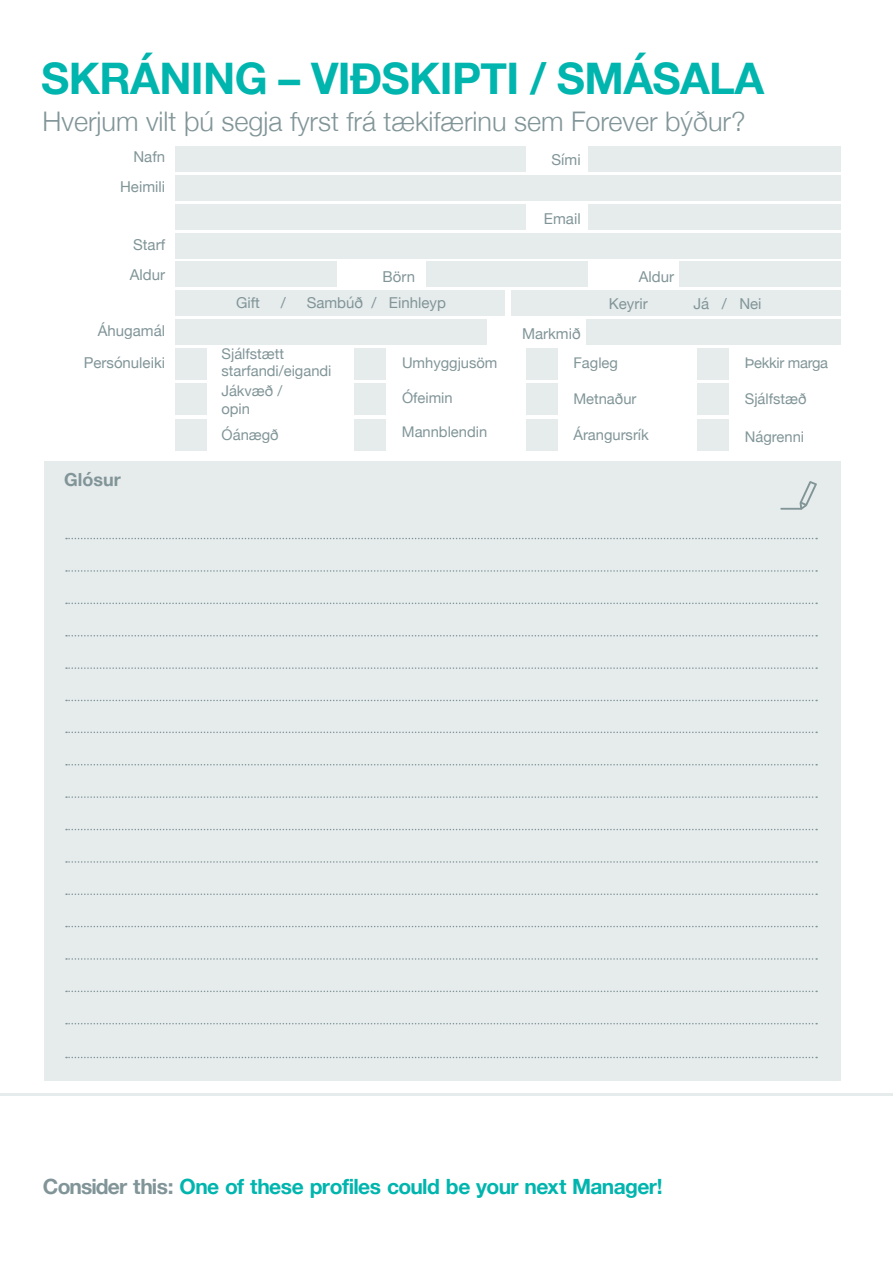
<style>
.page{position:relative;width:893px;height:1263px;background:#fff}
.page>*{position:absolute;margin:0;border:0;box-sizing:border-box;transform-origin:0 0}
.t1{font:700 43.5px "Helvetica Neue";letter-spacing:-.015em;color:#00b5ae}
.t2{font:300 27px "Helvetica Neue";color:#819598}
.t3{font:700 21px "Helvetica Neue";letter-spacing:-.03em;color:#00b5ae}
.t4{font:700 18px "Helvetica Neue";color:#819598}
.t5{font:15px/30px "Helvetica Neue";color:#819598;text-align:right}
.t6{font:14.7px/17.2px "Helvetica Neue";color:#819598}
.t7{font:14.7px "Helvetica Neue";letter-spacing:-.02em;color:#819598}
.s1{color:#819598}
</style>
<div class="page">
<div style="left:175px;top:175px;width:666px;height:26px;background:#e6ebec"></div>
<div style="left:175px;top:348px;width:31px;height:31px;background:#e6ebec"></div>
<div style="left:355px;top:348px;width:31px;height:31px;background:#e6ebec"></div>
<div style="left:175px;top:383px;width:31px;height:32px;background:#e6ebec"></div>
<div style="left:355px;top:383px;width:31px;height:32px;background:#e6ebec"></div>
<div style="left:175px;top:419px;width:31px;height:32px;background:#e6ebec"></div>
<div style="left:355px;top:419px;width:31px;height:32px;background:#e6ebec"></div>
<div style="left:526px;top:348px;width:32px;height:31px;background:#e6ebec"></div>
<div style="left:698px;top:348px;width:31px;height:31px;background:#e6ebec"></div>
<div style="left:526px;top:383px;width:31px;height:32px;background:#e6ebec"></div>
<div style="left:698px;top:383px;width:31px;height:32px;background:#e6ebec"></div>
<div style="left:526px;top:419px;width:32px;height:32px;background:#e6ebec"></div>
<div style="left:698px;top:419px;width:31px;height:32px;background:#e6ebec"></div>
<div style="left:44px;top:461px;width:797px;height:619px;background:#e6ebec"></div>
<svg style="left:66px;top:570px;width:751px;height:2px;background:#cad3d5"></svg>
<svg style="left:66px;top:764px;width:751px;height:1px"></svg>
<svg style="left:66px;top:538px;width:751px;height:1px"></svg>
<svg style="left:66px;top:731px;width:751px;height:2px;background:#cad3d5"></svg>
<svg style="left:66px;top:603px;width:751px;height:1px"></svg>
<svg style="left:66px;top:796px;width:751px;height:2px;background:#cad3d5"></svg>
<svg style="left:66px;top:926px;width:751px;height:1px"></svg>
<svg style="left:66px;top:635px;width:751px;height:1px"></svg>
<svg style="left:66px;top:829px;width:751px;height:1px"></svg>
<svg style="left:66px;top:958px;width:751px;height:2px;background:#cad3d5"></svg>
<svg style="left:66px;top:667px;width:751px;height:2px;background:#cad3d5"></svg>
<svg style="left:66px;top:861px;width:751px;height:2px;background:#cad3d5"></svg>
<svg style="left:66px;top:990px;width:751px;height:2px;background:#cbd4d5"></svg>
<svg style="left:66px;top:1023px;width:751px;height:1px"></svg>
<svg style="left:66px;top:700px;width:751px;height:1px"></svg>
<svg style="left:66px;top:893px;width:751px;height:2px;background:#cad3d5"></svg>
<svg style="left:66px;top:1057px;width:751px;height:1px"></svg>
<hr style="left:780px;top:508px;width:22px;height:2px;background:#819598">
<svg style="left:800px;top:481px;width:17px;height:29px"></svg>
<div style="left:175px;top:146px;width:350px;height:26px;background:#e6ebec"></div>
<div style="left:588px;top:146px;width:253px;height:26px;background:#e6ebec"></div>
<div style="left:175px;top:204px;width:350px;height:25px;background:#e6ebec"></div>
<div style="left:175px;top:233px;width:666px;height:25px;background:#e6ebec"></div>
<div style="left:175px;top:262px;width:162px;height:25px;background:#e6ebec"></div>
<div style="left:175px;top:319px;width:311px;height:26px;background:#e6ebec"></div>
<div style="left:587px;top:319px;width:254px;height:26px;background:#e6ebec"></div>
<div style="left:175px;top:290px;width:330px;height:26px;background:#e6ebec"></div>
<div style="left:511px;top:290px;width:330px;height:26px;background:#e6ebec"></div>
<div style="left:426px;top:262px;width:162px;height:25px;background:#e6ebec"></div>
<div style="left:679px;top:262px;width:162px;height:25px;background:#e6ebec"></div>
<div style="left:588px;top:204px;width:253px;height:25px;background:#e6ebec"></div>
<hr style="left:0;top:1093px;width:893px;height:3px;background:#e6ebec">
<h1 class="t1" style="left:41px;top:51px;width:724px">SKRÁNING – VIÐSKIPTI / SMÁSALA</h1>
<h2 class="t2" style="left:43px;top:105px;width:705px">Hverjum vilt þú segja fyrst frá tækifærinu sem Forever býður?</h2>
<p class="t5" style="left:120px;top:142px;width:47px">Nafn<br>Heimili</p>
<p class="t5" style="left:551px;top:145px;width:31px">Sími</p>
<p class="t5" style="left:130px;top:229px;width:37px;text-align:left">Starf<br>Aldur</p>
<p class="t5" style="left:84px;top:315px;width:83px;line-height:32px">Áhugamál<br>Persónuleiki</p>
<p class="t4" style="left:64px;top:469px;width:58px">Glósur</p>
<p class="t5" style="left:544px;top:204px;width:38px">Email</p>
<p class="t5" style="left:383px;top:261px;width:34px">Börn</p>
<p class="t5" style="left:639px;top:262px;width:37px">Aldur</p>
<p class="t5" style="left:236px;top:288px;width:25px">Gift</p>
<p class="t5" style="left:281px;top:288px;width:6px">/</p>
<p class="t5" style="left:307px;top:288px;width:141px">Sambúð / Einhleyp</p>
<p class="t5" style="left:609px;top:288px;width:40px">Keyrir</p>
<p class="t5" style="left:693px;top:288px;width:70px">Já / Nei</p>
<p class="t6" style="left:222px;top:345px;width:111px">Sjálfstætt starfandi/eigandi</p>
<p class="t6" style="left:402px;top:354px;width:97px">Umhyggjusöm</p>
<p class="t6" style="left:221px;top:382px;width:62px">Jákvæð / opin</p>
<p class="t6" style="left:222px;top:426px;width:59px">Óánægð</p>
<p class="t6" style="left:402px;top:389px;width:52px">Ófeimin</p>
<p class="t6" style="left:402px;top:423px;width:87px">Mannblendin</p>
<p class="t5" style="left:522px;top:319px;width:60px">Markmið</p>
<p class="t6" style="left:573px;top:354px;width:46px">Fagleg</p>
<p class="t7" style="left:745px;top:354px;width:85px">Þekkir marga</p>
<p class="t6" style="left:573px;top:390px;width:65px">Metnaður</p>
<p class="t6" style="left:745px;top:390px;width:63px">Sjálfstæð</p>
<p class="t6" style="left:573px;top:426px;width:77px">Árangursrík</p>
<p class="t6" style="left:745px;top:428px;width:61px">Nágrenni</p>
<h3 class="t3" style="left:43px;top:1173px;width:621px"><span class="s1">Consider this:</span> One of these profiles could be your next Manager!</h3>
</div>
